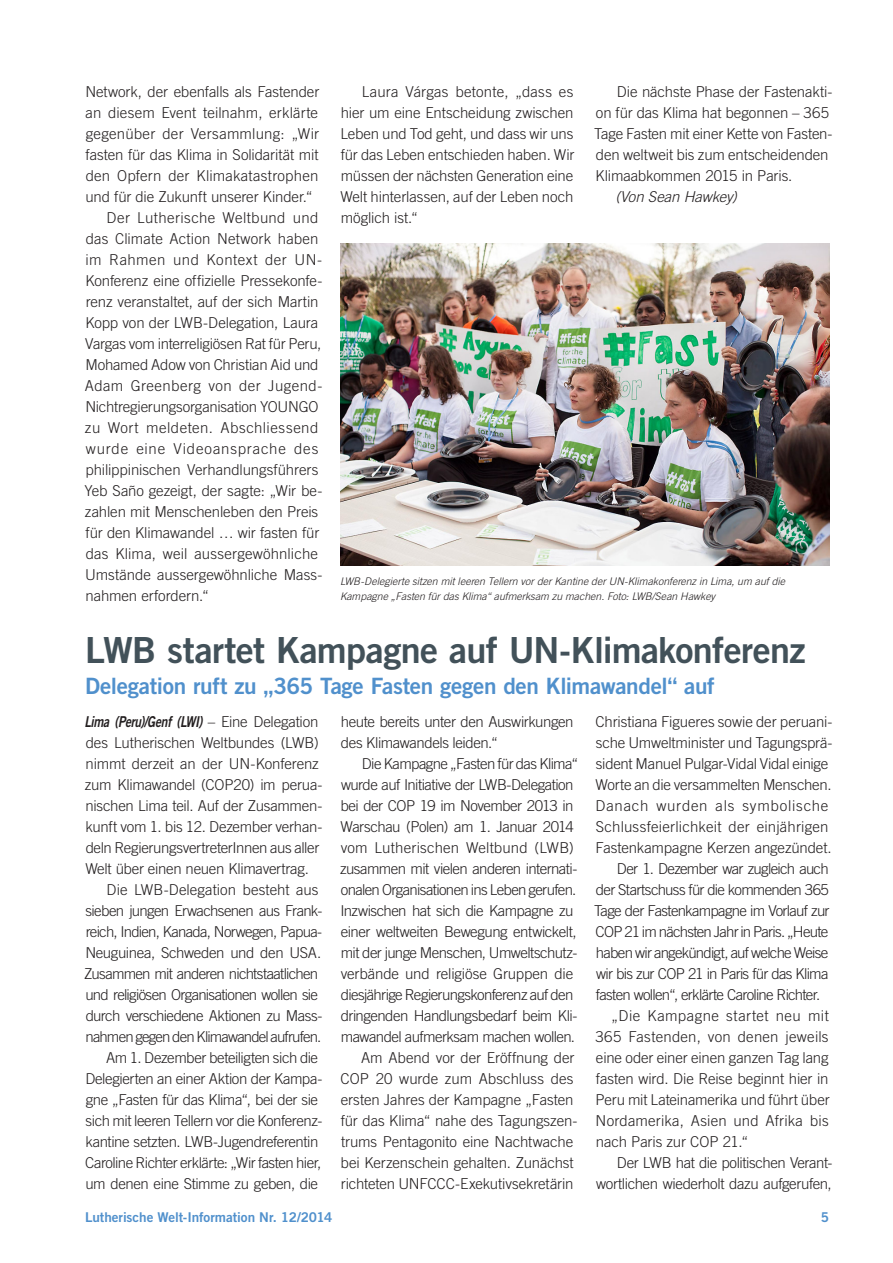
<style>
.page{position:relative;width:893px;height:1263px;background:#fff}
.page>*{position:absolute;margin:0;border:0;box-sizing:border-box;transform-origin:0 0}
.Heading_1{font:36px "Trade Gothic LT Std Bd 2";letter-spacing:-.015em;color:#425159}
.Heading_2{font:22.5px "Trade Gothic LT Std Bd 2";letter-spacing:-.015em;color:#5090cc}
.Normal_first_byline{font:300 15px/21px "Trade Gothic LT Std";letter-spacing:-.015em;color:#231f20}
.Normal_first_byline-2{font:300 15px/21px "Trade Gothic LT Std";letter-spacing:-.035em;color:#231f20}
.Normal_first_byline-3{font:300 15px/21px "Trade Gothic LT Std";letter-spacing:-.045em;color:#231f20}
.t1{font:italic 300 15px "Trade Gothic LT Std";letter-spacing:-.01em;color:#231f20}
.t2{font:13.5px "Trade Gothic LT Std Bd 2";letter-spacing:-.005em;color:#5090cc}
.Captions{font:italic 300 10.5px/15px "Trade Gothic LT Std";color:#231f20}
.s1{font-family:"Trade Gothic LT Std Bd 2 Obl";font-weight:400}
</style>
<div class="page">
<img style="left:340px;top:243px;width:489px;height:322px">
<p class="Normal_first_byline" style="left:85px;top:81px;width:236px;text-align:justify">Network, der ebenfalls als Fastender an diesem Event teilnahm, erklärte gegenüber der Versammlung: „Wir fasten für das Klima in Solidarität mit den Opfern der Klimakatastrophen und für die Zukunft unserer Kinder.“</p>
<p class="Normal_first_byline" style="left:85px;top:207px;width:239px;text-indent:22px">Der Lutherische Weltbund und das Climate Action Network haben im Rahmen und Kontext der UN-Konferenz eine offizielle Pressekonfe&shy;renz veranstaltet, auf der sich Martin Kopp von der LWB-Delegation, Laura Vargas vom interreligiösen Rat für Peru, Mohamed Adow von Christian Aid und Adam Greenberg von der Jugend-Nichtregierungsorganisation YOUNGO zu Wort meldeten. Abschliessend wurde eine Videoansprache des philippinischen Verhandlungsführers Yeb Saño gezeigt, der sagte: „Wir be&shy;zahlen mit Menschenleben den Preis für den Klimawandel … wir fasten für das Klima, weil aussergewöhnliche Umstände aussergewöhnliche Mass&shy;nahmen erfordern.“</p>
<p class="Normal_first_byline" style="left:340px;top:81px;width:236px;text-align:justify;text-indent:21px">Laura Várgas betonte, „dass es hier um eine Entscheidung zwischen Leben und Tod geht, und dass wir uns für das Leben entschieden haben. Wir müssen der nächsten Generation eine Welt hinterlassen, auf der Leben noch möglich ist.“</p>
<p class="Normal_first_byline" style="left:594px;top:81px;width:240px;text-indent:23px">Die nächste Phase der Fastenakti&shy;on für das Klima hat begonnen – 365<br>Tage Fasten mit einer Kette von Fasten&shy;den weltweit bis zum entscheidenden Klimaabkommen 2015 in Paris.</p>
<p class="t1" style="left:615px;top:188px;width:123px">(Von Sean Hawkey)</p>
<p class="Captions" style="left:340px;top:574px;width:447px">LWB-Delegierte sitzen mit leeren Tellern vor der Kantine der UN-Klimakonferenz in Lima, um auf die<br>Kampagne „Fasten für das Klima“ aufmerksam zu machen. Foto: LWB/Sean Hawkey</p>
<p class="Heading_1" style="left:85px;top:628px;width:722px">LWB startet Kampagne auf UN-Klimakonferenz</p>
<p class="Heading_2" style="left:85px;top:672px;width:631px">Delegation ruft zu „365 Tage Fasten gegen den Klimawandel“ auf</p>
<p class="Normal_first_byline" style="left:85px;top:711px;width:239px"><span class="s1">Lima (Peru)/Genf (LWI)</span> – Eine Delegation des Lutherischen Weltbundes (LWB) nimmt derzeit an der UN-Konferenz zum Klimawandel (COP20) im perua&shy;nischen Lima teil. Auf der Zusammen&shy;kunft vom 1. bis 12. Dezember verhan&shy;deln RegierungsvertreterInnen aus aller Welt über einen neuen Klimavertrag.</p>
<p class="Normal_first_byline-3" style="left:84px;top:879px;width:240px;text-indent:22px">Die LWB-Delegation besteht aus sieben jungen Erwachsenen aus Frank&shy;reich, Indien, Kanada, Norwegen, Papua-Neuguinea, Schweden und den USA.<br>Zusammen mit anderen nichtstaatlichen und religiösen Organisationen wollen sie durch verschiedene Aktionen zu Mass&shy;nahmen gegen den Klimawandel aufrufen.</p>
<p class="Normal_first_byline" style="left:85px;top:1047px;width:239px;text-indent:21px">Am 1. Dezember beteiligten sich die Delegierten an einer Aktion der Kampa&shy;gne „Fasten für das Klima“, bei der sie sich mit leeren Tellern vor die Konferenz&shy;kantine setzten. LWB-Jugendreferentin Caroline Richter erklärte: „Wir fasten hier, um denen eine Stimme zu geben, die</p>
<p class="Normal_first_byline" style="left:596px;top:711px;width:239px">Christiana Figueres sowie der peruani&shy;sche Umweltminister und Tagungsprä&shy;sident Manuel Pulgar-Vidal Vidal einige Worte an die versammelten Menschen.<br>Danach wurden als symbolische Schlussfeierlichkeit der einjährigen Fastenkampagne Kerzen angezündet.</p>
<p class="Normal_first_byline" style="left:594px;top:858px;width:237px;text-align:justify;text-indent:23px">Der 1. Dezember war zugleich auch der Startschuss für die kommenden 365<br>Tage der Fastenkampagne im Vorlauf zur COP 21 im nächsten Jahr in Paris. „Heute haben wir angekündigt, auf welche Weise wir bis zur COP 21 in Paris für das Klima fasten wollen“, erklärte Caroline Richter.</p>
<p class="Normal_first_byline" style="left:595px;top:1005px;width:236px;text-align:justify;text-indent:16px">„Die Kampagne startet neu mit 365 Fastenden, von denen jeweils eine oder einer einen ganzen Tag lang fasten wird. Die Reise beginnt hier in Peru mit Lateinamerika und führt über Nordamerika, Asien und Afrika bis nach Paris zur COP 21.“</p>
<p class="Normal_first_byline" style="left:596px;top:1152px;width:238px;text-align:right">Der LWB hat die politischen Verant&shy;wortlichen wiederholt dazu aufgerufen,</p>
<p class="Normal_first_byline" style="left:341px;top:711px;width:234px">heute bereits unter den Auswirkungen des Klimawandels leiden.“</p>
<p class="Normal_first_byline-2" style="left:340px;top:753px;width:240px;text-indent:22px">Die Kampagne „Fasten für das Klima“ wurde auf Initiative der LWB-Delegation bei der COP 19 im November 2013 in Warschau (Polen) am 1. Januar 2014 vom Lutherischen Weltbund (LWB) zusammen mit vielen anderen internati&shy;onalen Organisationen ins Leben gerufen.<br>Inzwischen hat sich die Kampagne zu einer weltweiten Bewegung entwickelt, mit der junge Menschen, Umweltschutz&shy;verbände und religiöse Gruppen die diesjährige Regierungskonferenz auf den dringenden Handlungsbedarf beim Kli&shy;mawandel aufmerksam machen wollen.</p>
<p class="Normal_first_byline" style="left:340px;top:1047px;width:239px;text-indent:21px">Am Abend vor der Eröffnung der COP 20 wurde zum Abschluss des ersten Jahres der Kampagne „Fasten für das Klima“ nahe des Tagungszen&shy;trums Pentagonito eine Nachtwache bei Kerzenschein gehalten. Zunächst richteten UNFCCC-Exekutivsekretärin</p>
<p class="t2" style="left:85px;top:1208px;width:249px">Lutherische Welt-Information Nr. 12/2014</p>
<p class="t2" style="left:821px;top:1208px;width:10px">5</p>
</div>
